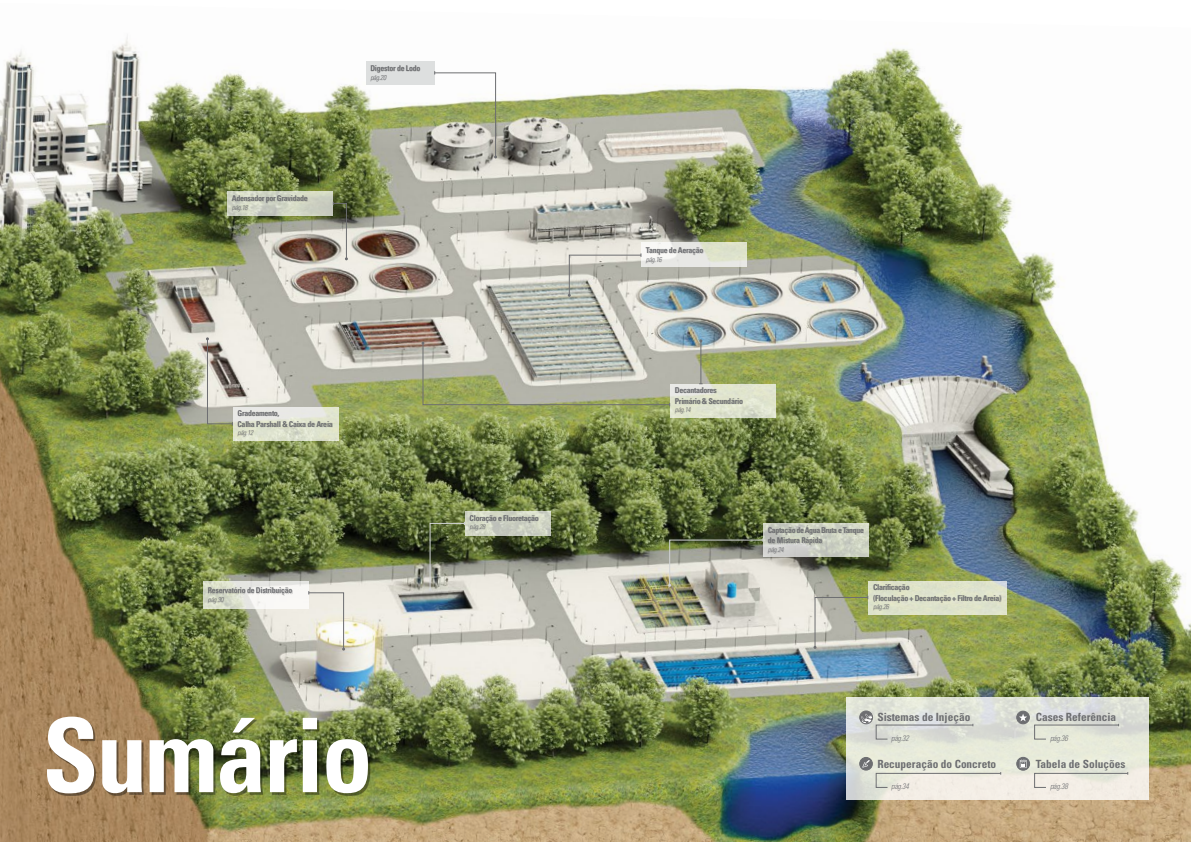
<style>
.page{position:relative;width:1191px;height:842px;background:#fff}
.page>*{position:absolute;margin:0;border:0;box-sizing:border-box;transform-origin:0 0}
.t1{font:700 condensed 102.9px "Univers LT Std";letter-spacing:-.02em;color:#fff}
.t2{font:700 condensed 11.3px "Univers LT Std";color:#6d6e71}
.t3{font:700 condensed 8px/10.8px "Univers LT Std";letter-spacing:-.03em;color:#6d6e71}
.t4{font:700 condensed 8px/10.8px "Univers LT Std";letter-spacing:-.03em;color:#6d6e71;scale:.96 1}
.t5{font:italic 300 condensed 7.9px "Univers LT Std";letter-spacing:-.03em;color:#6d6e71}
.t6{font:italic 300 condensed 7px "Univers LT Std";letter-spacing:-.03em;color:#6d6e71}
</style>
<div class="page">
<img style="left:0;top:36px;width:1191px;height:806px">
<svg style="left:206px;top:337px;width:27px;height:88px;background:#b3aea5"></svg>
<svg style="left:233px;top:407px;width:105px;height:34px"></svg>
<svg style="left:670px;top:384px;width:105px;height:34px;background:#e0e3d0"></svg>
<svg style="left:227px;top:191px;width:106px;height:24px"></svg>
<svg style="left:641px;top:243px;width:105px;height:24px;background:#e4e6da"></svg>
<div style="left:366px;top:61px;width:68px;height:23px;background:#dddfdf"></div>
<div style="left:238px;top:410px;width:95px;height:27px;background:#000;opacity:.15"></div>
<div style="left:675px;top:388px;width:68px;height:26px;background:#000;opacity:.15"></div>
<div style="left:232px;top:196px;width:76px;height:15px;background:#000;opacity:.15"></div>
<div style="left:646px;top:248px;width:57px;height:15px;background:#000;opacity:.15"></div>
<div style="left:371px;top:66px;width:49px;height:15px;background:#000;opacity:.15"></div>
<svg style="left:332px;top:202px;width:16px;height:58px"></svg>
<svg style="left:421px;top:342px;width:249px;height:64px;background:#b3b6a1"></svg>
<hr style="left:700px;top:341px;width:1px;height:43px;background:#6d6e71">
<svg style="left:568px;top:253px;width:73px;height:44px;background:#c5c4bb"></svg>
<svg style="left:434px;top:71px;width:63px;height:87px"></svg>
<svg style="left:465px;top:511px;width:85px;height:24px"></svg>
<svg style="left:203px;top:581px;width:106px;height:27px"></svg>
<svg style="left:763px;top:523px;width:105px;height:34px"></svg>
<div style="left:868px;top:581px;width:138px;height:33px;background:#dee3cb"></div>
<div style="left:470px;top:515px;width:69px;height:16px;background:#000;opacity:.15"></div>
<div style="left:208px;top:588px;width:84px;height:15px;background:#000;opacity:.15"></div>
<div style="left:768px;top:525px;width:96px;height:28px;background:#000;opacity:.15"></div>
<div style="left:873px;top:584px;width:128px;height:27px;background:#000;opacity:.15"></div>
<svg style="left:308px;top:591px;width:37px;height:60px"></svg>
<svg style="left:428px;top:522px;width:37px;height:69px;background:#71785e"></svg>
<img style="left:668px;top:538px;width:95px;height:49px">
<svg style="left:813px;top:596px;width:55px;height:53px;background:#b5b7a1"></svg>
<svg style="left:846px;top:697px;width:302px;height:102px;background:#e4e6db"></svg>
<svg style="left:875px;top:772px;width:126px;height:16px;background:#e6e2da"></svg>
<svg style="left:1034px;top:772px;width:94px;height:16px;background:#e4e1d8"></svg>
<svg style="left:1034px;top:724px;width:85px;height:16px"></svg>
<div style="left:49px;top:718px;width:321px;height:77px;background:#000;opacity:.4"></div>
<div style="left:859px;top:757px;width:13px;height:13px;background:#6d6e71;border-radius:50%"></div>
<div style="left:859px;top:757px;width:14px;height:14px;border:1px solid #6d6e71;border-radius:50%"></div>
<svg style="left:862px;top:760px;width:7px;height:8px"></svg>
<div style="left:1016px;top:711px;width:13px;height:13px;background:#6d6e71;border-radius:50%"></div>
<svg style="left:1019px;top:714px;width:8px;height:7px"></svg>
<div style="left:1016px;top:711px;width:14px;height:13px;border:1px solid #6d6e71;border-radius:50%"></div>
<div style="left:859px;top:711px;width:13px;height:13px;background:#6d6e71;border-radius:50%"></div>
<svg style="left:859px;top:714px;width:114px;height:26px;background:#d5d7d2"></svg>
<div style="left:859px;top:710px;width:14px;height:14px;border:1px solid #6d6e71;border-radius:50%"></div>
<svg style="left:1016px;top:757px;width:13px;height:13px"></svg>
<svg style="left:1019px;top:759px;width:7px;height:9px"></svg>
<div style="left:1016px;top:757px;width:14px;height:14px;border:1px solid #6d6e71;border-radius:50%"></div>
<p class="t3" style="left:232px;top:193px;width:77px">Adensador por Gravidade</p>
<p class="t6" style="left:232px;top:203px;width:17px">pág.18</p>
<p class="t3" style="left:370px;top:63px;width:52px">Digestor de Lodo</p>
<p class="t6" style="left:370px;top:73px;width:17px">pág.20</p>
<p class="t3" style="left:237px;top:408px;width:97px">Gradeamento,<br>Calha Parshall &amp; Caixa de Areia</p>
<p class="t6" style="left:237px;top:428px;width:17px">pág.12</p>
<p class="t3" style="left:208px;top:585px;width:86px">Reservatório de Distribuição</p>
<p class="t6" style="left:208px;top:595px;width:17px">pág.30</p>
<h1 class="t1" style="left:43px;top:692px;width:331px">Sumário</h1>
<p class="t3" style="left:469px;top:512px;width:71px">Cloração e Fluoretação</p>
<p class="t6" style="left:469px;top:522px;width:17px">pág.28</p>
<p class="t3" style="left:646px;top:245px;width:59px">Tanque de Aeração</p>
<p class="t6" style="left:646px;top:255px;width:17px">pág.16</p>
<p class="t3" style="left:675px;top:385px;width:70px">Decantadores<br>Primário &amp; Secundário</p>
<p class="t6" style="left:675px;top:406px;width:17px">pág.14</p>
<p class="t4" style="left:768px;top:524px;width:102px">Captação de Água Bruta e Tanque de Mistura Rápida</p>
<p class="t6" style="left:768px;top:545px;width:17px">pág.24</p>
<p class="t3" style="left:873px;top:582px;width:130px">Clarificação<br>(Floculação + Decantação + Filtro de Areia)</p>
<p class="t6" style="left:873px;top:603px;width:17px">pág.26</p>
<h2 class="t2" style="left:877px;top:710px;width:95px">Sistemas de Injeção</h2>
<p class="t5" style="left:891px;top:733px;width:19px">pág.32</p>
<h2 class="t2" style="left:877px;top:757px;width:120px">Recuperação do Concreto</h2>
<p class="t5" style="left:891px;top:781px;width:19px">pág.34</p>
<h2 class="t2" style="left:1035px;top:710px;width:82px">Cases Referência</h2>
<p class="t5" style="left:1050px;top:733px;width:19px">pág.36</p>
<h2 class="t2" style="left:1035px;top:757px;width:91px">Tabela de Soluções</h2>
<p class="t5" style="left:1050px;top:781px;width:19px">pág.38</p>
</div>
